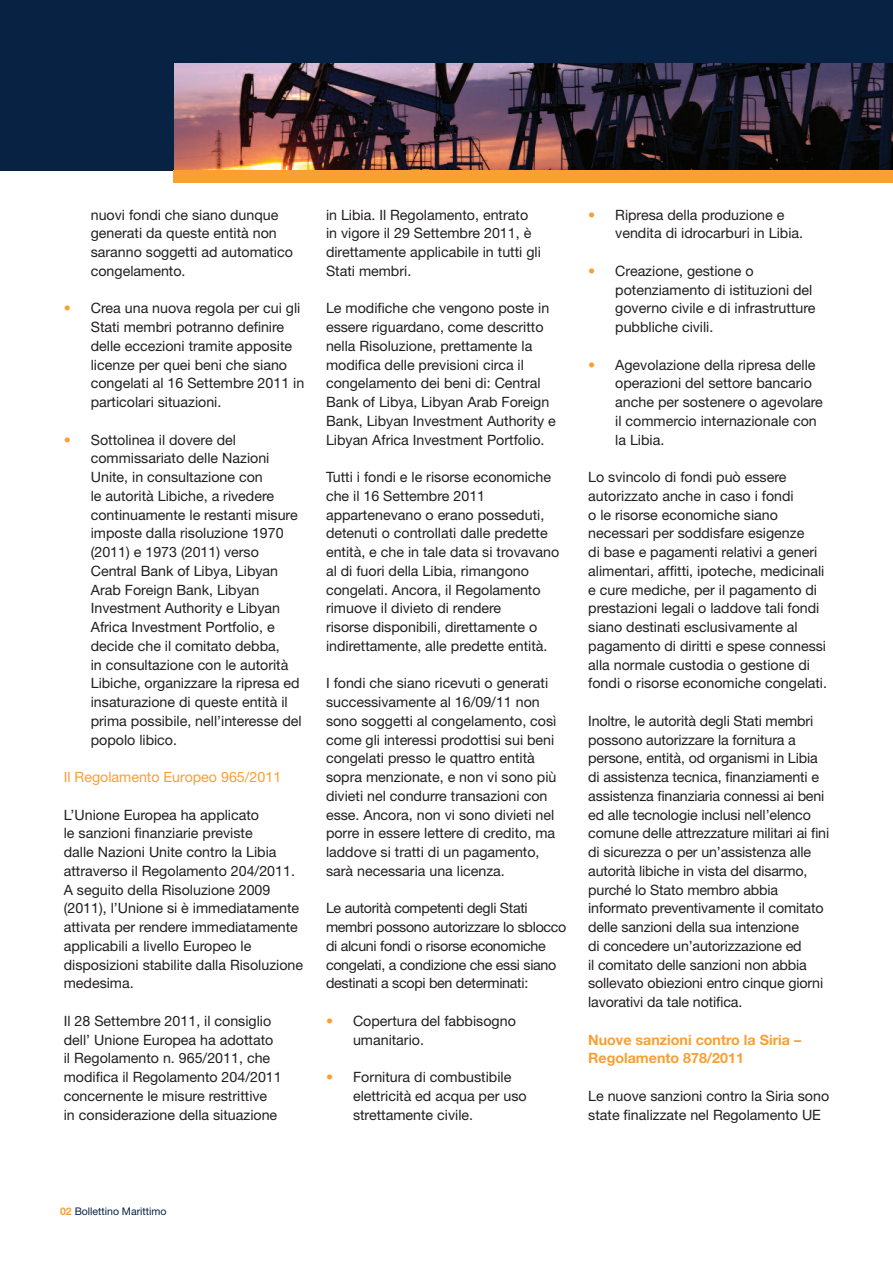
<style>
.page{position:relative;width:893px;height:1263px;background:#fff}
.page>*{position:absolute;margin:0;border:0;box-sizing:border-box;transform-origin:0 0}
.t1{font:14.25px/18.8px "Helvetica Neue LT";color:#231f20}
.t2{font:14.25px/18.8px "Helvetica Neue LT";letter-spacing:-.02em;color:#231f20}
.t3{font:700 14.25px/18.8px "Helvetica Neue LT";color:#f99f33}
.t4{font:14.25px "Helvetica Neue LT";color:#f99f33}
.t5{font:10.5px "Helvetica Neue LT";color:#072242}
.s1{color:#f99f33}
.s2{font-weight:700;color:#f99f33}
</style>
<div class="page">
<div style="left:0;top:0;width:893px;height:170px;background:#072242"></div>
<img style="left:174px;top:64px;width:719px;height:106px">
<div style="left:174px;top:170px;width:719px;height:13px;background:#f99f33"></div>
<p class="t1" style="left:91px;top:205px;width:204px">nuovi fondi che siano dunque generati da queste entità non saranno soggetti ad automatico congelamento.</p>
<p class="t1" style="left:91px;top:299px;width:215px;text-indent:-27px"><span class="s1">•</span> Crea una nuova regola per cui gli<br>Stati membri potranno definire delle eccezioni tramite apposite licenze per quei beni che siano congelati al 16 Settembre 2011 in particolari situazioni.</p>
<p class="t1" style="left:91px;top:430px;width:212px;text-indent:-27px"><span class="s1">•</span> Sottolinea il dovere del commissariato delle Nazioni<br>Unite, in consultazione con<br>le autorità Libiche, a rivedere continuamente le restanti misure imposte dalla risoluzione 1970 (2011) e 1973 (2011) verso<br>Central Bank of Libya, Libyan<br>Arab Foreign Bank, Libyan<br>Investment Authority e Libyan<br>Africa Investment Portfolio, e decide che il comitato debba,<br>in consultazione con le autorità<br>Libiche, organizzare la ripresa ed insaturazione di queste entità il prima possibile, nell’interesse del popolo libico.</p>
<p class="t4" style="left:64px;top:768px;width:219px">Il Regolamento Europeo 965/2011</p>
<p class="t1" style="left:64px;top:805px;width:241px">L’Unione Europea ha applicato<br>le sanzioni finanziarie previste<br>dalle Nazioni Unite contro la Libia attraverso il Regolamento 204/2011.<br>A seguito della Risoluzione 2009 (2011), l’Unione si è immediatamente attivata per rendere immediatamente applicabili a livello Europeo le disposizioni stabilite dalla Risoluzione medesima.</p>
<p class="t1" style="left:64px;top:1011px;width:220px">Il 28 Settembre 2011, il consiglio dell’ Unione Europea ha adottato il Regolamento n. 965/2011, che modifica il Regolamento 204/2011 concernente le misure restrittive in considerazione della situazione</p>
<p class="t1" style="left:326px;top:205px;width:216px">in Libia. Il Regolamento, entrato in vigore il 29 Settembre 2011, è direttamente applicabile in tutti gli<br>Stati membri.</p>
<p class="t1" style="left:326px;top:299px;width:231px">Le modifiche che vengono poste in essere riguardano, come descritto nella Risoluzione, prettamente la modifica delle previsioni circa il congelamento dei beni di: Central Bank of Libya, Libyan Arab Foreign Bank, Libyan Investment Authority e Libyan Africa Investment Portfolio.</p>
<p class="t1" style="left:326px;top:467px;width:235px">Tutti i fondi e le risorse economiche che il 16 Settembre 2011 appartenevano o erano posseduti, detenuti o controllati dalle predette entità, e che in tale data si trovavano al di fuori della Libia, rimangono congelati. Ancora, il Regolamento rimuove il divieto di rendere<br>risorse disponibili, direttamente o indirettamente, alle predette entità.</p>
<p class="t1" style="left:326px;top:674px;width:232px">I fondi che siano ricevuti o generati successivamente al 16/09/11 non sono soggetti al congelamento, così come gli interessi prodottisi sui beni congelati presso le quattro entità sopra menzionate, e non vi sono più divieti nel condurre transazioni con esse. Ancora, non vi sono divieti nel porre in essere lettere di credito, ma laddove si tratti di un pagamento, sarà necessaria una licenza.</p>
<p class="t2" style="left:326px;top:899px;width:242px">Le autorità competenti degli Stati membri possono autorizzare lo sblocco di alcuni fondi o risorse economiche congelati, a condizione che essi siano destinati a scopi ben determinati:</p>
<p class="t1" style="left:353px;top:1011px;width:164px;text-indent:-27px"><span class="s1">•</span> Copertura del fabbisogno umanitario.</p>
<p class="t1" style="left:353px;top:1067px;width:175px;text-indent:-27px"><span class="s1">•</span> Fornitura di combustibile elettricità ed acqua per uso strettamente civile.</p>
<p class="t1" style="left:615px;top:205px;width:189px;text-indent:-27px"><span class="s1">•</span> Ripresa della produzione e vendita di idrocarburi in Libia.</p>
<p class="t1" style="left:615px;top:261px;width:202px;text-indent:-27px"><span class="s1">•</span> Creazione, gestione o potenziamento di istituzioni del governo civile e di infrastrutture pubbliche civili.</p>
<p class="t1" style="left:615px;top:355px;width:209px;text-indent:-27px"><span class="s1">•</span> Agevolazione della ripresa delle operazioni del settore bancario anche per sostenere o agevolare il commercio internazionale con la Libia.</p>
<p class="t1" style="left:588px;top:467px;width:240px">Lo svincolo di fondi può essere autorizzato anche in caso i fondi<br>o le risorse economiche siano necessari per soddisfare esigenze<br>di base e pagamenti relativi a generi alimentari, affitti, ipoteche, medicinali e cure mediche, per il pagamento di prestazioni legali o laddove tali fondi siano destinati esclusivamente al pagamento di diritti e spese connessi alla normale custodia o gestione di fondi o risorse economiche congelati.</p>
<p class="t1" style="left:588px;top:711px;width:242px">Inoltre, le autorità degli Stati membri possono autorizzare la fornitura a persone, entità, od organismi in Libia di assistenza tecnica, finanziamenti e assistenza finanziaria connessi ai beni ed alle tecnologie inclusi nell’elenco comune delle attrezzature militari ai fini di sicurezza o per un’assistenza alle autorità libiche in vista del disarmo, purché lo Stato membro abbia informato preventivamente il comitato delle sanzioni della sua intenzione<br>di concedere un’autorizzazione ed<br>il comitato delle sanzioni non abbia sollevato obiezioni entro cinque giorni lavorativi da tale notifica.</p>
<p class="t3" style="left:588px;top:1030px;width:214px">Nuove sanzioni contro la Siria –<br>Regolamento 878/2011</p>
<p class="t1" style="left:588px;top:1086px;width:242px">Le nuove sanzioni contro la Siria sono state finalizzate nel Regolamento UE</p>
<p class="t5" style="left:60px;top:1205px;width:108px"><span class="s2">02</span> Bollettino Marittimo</p>
</div>
